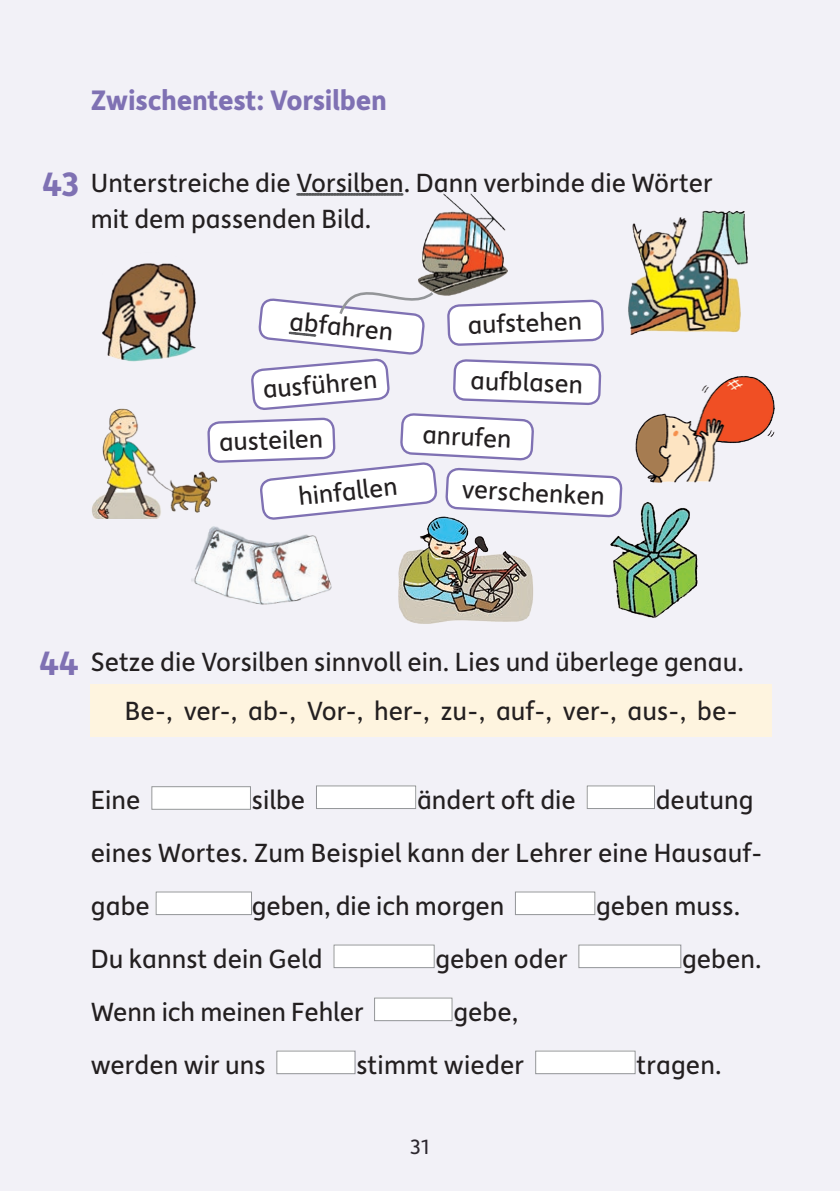
<style>
.page{position:relative;width:840px;height:1191px;background:#fff}
.page>*{position:absolute;margin:0;border:0;box-sizing:border-box;transform-origin:0 0}
.t1{font:700 36px "Depot New";color:#7f71b3}
.Überschrift_1{font:700 30px "Depot New";letter-spacing:-.01em;color:#7f71b3}
.Wortspeicher{font:28px/36px "Depot New";color:#231f20}
.t2{font:27.4px "Depot New";color:#231f20}
.t3{font:22px "Depot New";color:#231f20}
</style>
<div class="page">
<div style="left:0;top:0;width:839px;height:1191px;background:#f2f1f7"></div>
<svg style="left:297px;top:193px;width:103px;height:3px"></svg>
<div style="left:91px;top:684px;width:680px;height:53px;background:#fef4df"></div>
<div style="left:151px;top:786px;width:100px;height:23px;background:#fff"></div>
<div style="left:151px;top:786px;width:100px;height:23px;border:1px solid #939598"></div>
<div style="left:316px;top:785px;width:100px;height:24px;background:#fff"></div>
<div style="left:316px;top:785px;width:100px;height:24px;border:1px solid #939598"></div>
<div style="left:586px;top:785px;width:68px;height:24px;background:#fff"></div>
<div style="left:586px;top:785px;width:68px;height:24px;border:1px solid #939598"></div>
<div style="left:156px;top:891px;width:96px;height:24px;background:#fff"></div>
<div style="left:156px;top:891px;width:96px;height:24px;border:1px solid #939598"></div>
<div style="left:514px;top:891px;width:81px;height:24px;background:#fff"></div>
<div style="left:514px;top:891px;width:81px;height:24px;border:1px solid #939598"></div>
<div style="left:333px;top:944px;width:101px;height:24px;background:#fff"></div>
<div style="left:333px;top:944px;width:101px;height:24px;border:1px solid #939598"></div>
<div style="left:578px;top:944px;width:102px;height:24px;background:#fff"></div>
<div style="left:578px;top:944px;width:102px;height:24px;border:1px solid #939598"></div>
<div style="left:374px;top:997px;width:78px;height:24px;background:#fff"></div>
<div style="left:374px;top:997px;width:78px;height:24px;border:1px solid #939598"></div>
<div style="left:276px;top:1050px;width:79px;height:24px;background:#fff"></div>
<div style="left:276px;top:1050px;width:79px;height:24px;border:1px solid #939598"></div>
<div style="left:535px;top:1050px;width:100px;height:24px;background:#fff"></div>
<div style="left:535px;top:1050px;width:100px;height:24px;border:1px solid #939598"></div>
<img style="left:191px;top:526px;width:141px;height:79px">
<svg style="left:219px;top:292px;width:389px;height:227px"></svg>
<img style="left:92px;top:408px;width:127px;height:111px">
<img style="left:391px;top:489px;width:144px;height:135px">
<img style="left:608px;top:475px;width:90px;height:143px">
<img style="left:625px;top:376px;width:150px;height:109px">
<img style="left:102px;top:263px;width:94px;height:99px">
<img style="left:628px;top:210px;width:120px;height:125px">
<img style="left:400px;top:193px;width:115px;height:115px">
<p class="Überschrift_1" style="left:91px;top:81px;width:297px">Zwischentest: Vorsilben</p>
<p class="t1" style="left:42px;top:160px;width:39px">43</p>
<p class="Wortspeicher" style="left:91px;top:163px;width:623px">Unterstreiche die Vorsilben. Dann verbinde die Wörter mit dem passenden Bild.</p>
<p class="t2" style="left:291px;top:303px;width:105px;rotate:6deg">abfahren</p>
<p class="t2" style="left:261px;top:371px;width:116px;rotate:-5deg">ausführen</p>
<p class="t2" style="left:218px;top:424px;width:106px;rotate:-2deg">austeilen</p>
<p class="t2" style="left:467px;top:307px;width:116px;rotate:-2deg">aufstehen</p>
<p class="t2" style="left:471px;top:362px;width:114px;rotate:2deg">aufblasen</p>
<p class="t2" style="left:423px;top:416px;width:91px;rotate:3deg">anrufen</p>
<p class="t2" style="left:296px;top:478px;width:101px;rotate:-6deg">hinfallen</p>
<p class="t2" style="left:462px;top:471px;width:144px;rotate:3deg">verschenken</p>
<p class="t1" style="left:39px;top:639px;width:42px">44</p>
<p class="Wortspeicher" style="left:91px;top:642px;width:654px">Setze die Vorsilben sinnvoll ein. Lies und überlege genau.</p>
<p class="Wortspeicher" style="left:125px;top:691px;width:614px">Be-, ver-, ab-, Vor-, her-, zu-, auf-, ver-, aus-, be-</p>
<p class="Wortspeicher" style="left:91px;top:780px;width:51px">Eine</p>
<p class="Wortspeicher" style="left:252px;top:780px;width:55px">silbe</p>
<p class="Wortspeicher" style="left:417px;top:780px;width:160px">ändert oft die</p>
<p class="Wortspeicher" style="left:655px;top:780px;width:99px">deutung</p>
<p class="Wortspeicher" style="left:91px;top:833px;width:672px">eines Wortes. Zum Beispiel kann der Lehrer eine Hausauf-</p>
<p class="Wortspeicher" style="left:91px;top:886px;width:61px">gabe</p>
<p class="Wortspeicher" style="left:252px;top:886px;width:254px">geben, die ich morgen</p>
<p class="Wortspeicher" style="left:596px;top:886px;width:145px">geben muss.</p>
<p class="Wortspeicher" style="left:91px;top:939px;width:233px">Du kannst dein Geld</p>
<p class="Wortspeicher" style="left:435px;top:939px;width:133px">geben oder</p>
<p class="Wortspeicher" style="left:681px;top:939px;width:81px">geben.</p>
<p class="Wortspeicher" style="left:91px;top:992px;width:274px">Wenn ich meinen Fehler</p>
<p class="Wortspeicher" style="left:453px;top:992px;width:66px">gebe,</p>
<p class="Wortspeicher" style="left:91px;top:1045px;width:176px">werden wir uns</p>
<p class="Wortspeicher" style="left:356px;top:1045px;width:169px">stimmt wieder</p>
<p class="Wortspeicher" style="left:636px;top:1045px;width:87px">tragen.</p>
<p class="t3" style="left:410px;top:1132px;width:21px">31</p>
</div>
